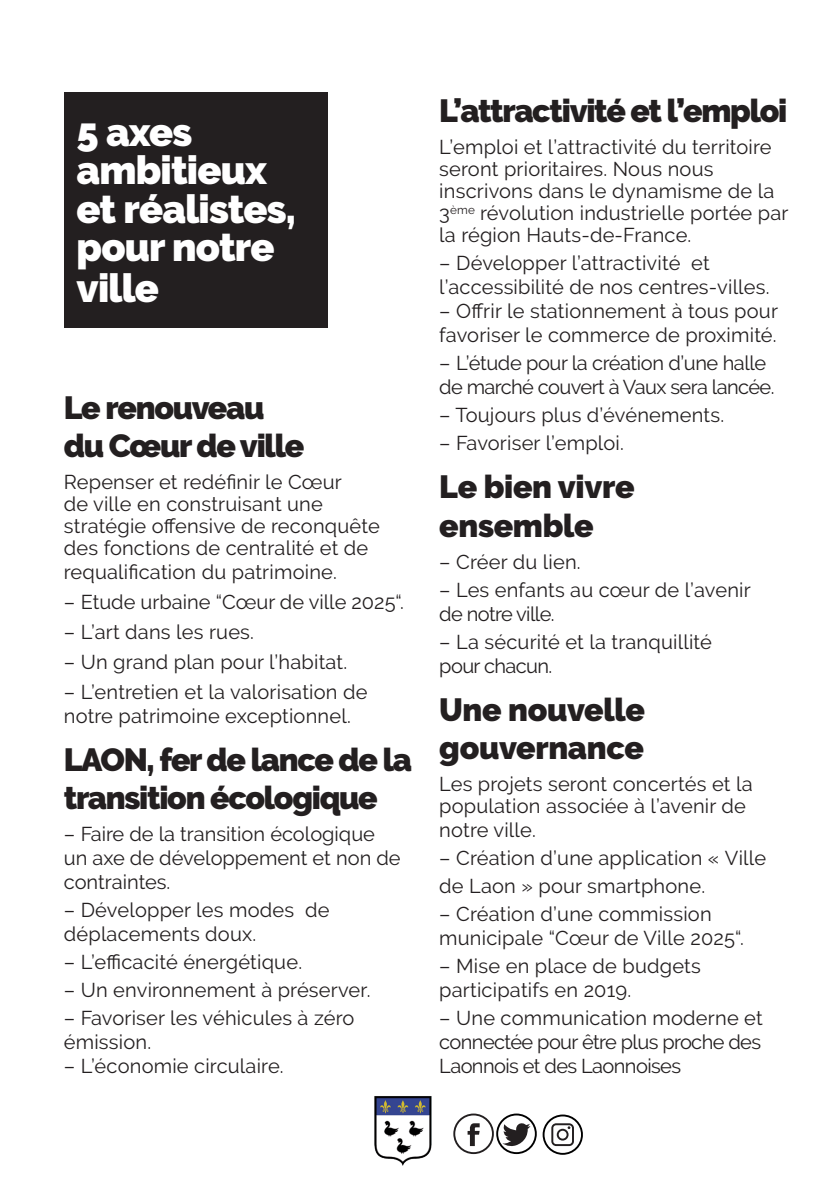
<style>
.page{position:relative;width:840px;height:1191px;background:#fff}
.page>*{position:absolute;margin:0;border:0;box-sizing:border-box;transform-origin:0 0}
.t1{font:900 39.6px "Raleway";letter-spacing:-.02em;color:#fff}
.t2{font:900 32px/37.8px "Raleway";letter-spacing:-.04em;color:#231f20}
.t3{font:900 32px "Raleway";letter-spacing:-.01em;color:#231f20}
.t4{font:20px/24px "Raleway";letter-spacing:.01em;color:#231f20}
.t5{font:20px "Raleway";letter-spacing:-.03em;color:#231f20}
.t6{font:20px "Raleway";letter-spacing:-.02em;color:#231f20}
</style>
<div class="page">
<img style="left:374px;top:1096px;width:58px;height:69px">
<div style="left:453px;top:1113px;width:40px;height:41px;border:2px solid #231f20;border-radius:50%"></div>
<svg style="left:467px;top:1123px;width:12px;height:23px"></svg>
<div style="left:496px;top:1113px;width:40px;height:41px;border:2px solid #000;border-radius:50%"></div>
<svg style="left:501px;top:1122px;width:29px;height:25px"></svg>
<div style="left:542px;top:1114px;width:40px;height:40px;border:2px solid #000;border-radius:50%"></div>
<svg style="left:551px;top:1123px;width:22px;height:23px"></svg>
<div style="left:64px;top:92px;width:263px;height:235px;background:#231f20"></div>
<p class="t1" style="left:77px;top:109px;width:117px">5 axes</p>
<p class="t1" style="left:77px;top:147px;width:192px">ambitieux</p>
<p class="t1" style="left:77px;top:186px;width:220px">et réalistes,</p>
<p class="t1" style="left:77px;top:224px;width:199px">pour notre</p>
<p class="t1" style="left:77px;top:265px;width:84px">ville</p>
<p class="t2" style="left:64px;top:389px;width:202px">Le renouveau</p>
<p class="t2" style="left:64px;top:427px;width:242px">du Cœur de ville</p>
<p class="t4" style="left:64px;top:471px;width:317px;line-height:22px">Repenser et redéfinir le Cœur<br>de ville en construisant une stratégie offensive de reconquête des fonctions de centralité et de</p>
<p class="t4" style="left:64px;top:560px;width:274px">requalification du patrimoine.</p>
<p class="t4" style="left:64px;top:590px;width:341px">– Etude urbaine “Cœur de ville 2025“.</p>
<p class="t4" style="left:64px;top:620px;width:191px">– L’art dans les rues.</p>
<p class="t4" style="left:64px;top:650px;width:285px">– Un grand plan pour l’habitat.</p>
<p class="t4" style="left:64px;top:680px;width:305px">– L’entretien et la valorisation de notre patrimoine exceptionnel.</p>
<p class="t2" style="left:64px;top:741px;width:349px">LAON, fer de lance de la transition écologique</p>
<p class="t4" style="left:64px;top:822px;width:338px">– Faire de la transition écologique un axe de développement et non de contraintes.</p>
<p class="t4" style="left:64px;top:898px;width:267px">– Développer les modes de déplacements doux.</p>
<p class="t4" style="left:64px;top:950px;width:240px">– L’efficacité énergétique.</p>
<p class="t4" style="left:64px;top:978px;width:308px">– Un environnement à préserver.</p>
<p class="t4" style="left:64px;top:1006px;width:292px">– Favoriser les véhicules à zéro émission.</p>
<p class="t4" style="left:64px;top:1054px;width:221px">– L’économie circulaire.</p>
<p class="t2" style="left:439px;top:92px;width:349px">L’attractivité et l’emploi</p>
<p class="t4" style="left:439px;top:136px;width:350px;line-height:22px">L’emploi et l’attractivité du territoire seront prioritaires. Nous nous inscrivons dans le dynamisme de la 3<sup>ème</sup> révolution industrielle portée par la région Hauts-de-France.</p>
<p class="t4" style="left:439px;top:251px;width:331px">– Développer l’attractivité et l’accessibilité de nos centres-villes.</p>
<p class="t4" style="left:439px;top:299px;width:340px">– Offrir le stationnement à tous pour favoriser le commerce de proximité.</p>
<p class="t6" style="left:439px;top:352px;width:328px">– L’étude pour la création d’une halle</p>
<p class="t5" style="left:439px;top:376px;width:336px">de marché couvert à Vaux sera lancée.</p>
<p class="t4" style="left:439px;top:403px;width:286px">– Toujours plus d’événements.</p>
<p class="t4" style="left:439px;top:431px;width:186px">– Favoriser l’emploi.</p>
<p class="t3" style="left:439px;top:468px;width:197px">Le bien vivre</p>
<p class="t3" style="left:439px;top:507px;width:156px">ensemble</p>
<p class="t4" style="left:439px;top:550px;width:143px">– Créer du lien.</p>
<p class="t4" style="left:439px;top:578px;width:313px">– Les enfants au cœur de l’avenir</p>
<p class="t5" style="left:439px;top:602px;width:117px">de notre ville.</p>
<p class="t4" style="left:439px;top:630px;width:274px">– La sécurité et la tranquillité</p>
<p class="t5" style="left:439px;top:654px;width:115px">pour chacun.</p>
<p class="t3" style="left:439px;top:691px;width:207px">Une nouvelle</p>
<p class="t3" style="left:439px;top:729px;width:206px">gouvernance</p>
<p class="t4" style="left:439px;top:773px;width:315px;line-height:22px">Les projets seront concertés et la population associée à l’avenir de</p>
<p class="t4" style="left:439px;top:818px;width:98px">notre ville.</p>
<p class="t4" style="left:439px;top:844px;width:328px;line-height:28px">– Création d’une application « Ville de Laon » pour smartphone.</p>
<p class="t4" style="left:439px;top:902px;width:306px">– Création d’une commission municipale “Cœur de Ville 2025“.</p>
<p class="t4" style="left:439px;top:954px;width:263px">– Mise en place de budgets participatifs en 2019.</p>
<p class="t4" style="left:439px;top:1006px;width:325px;text-align:justify">– Une communication moderne et connectée pour être plus proche des Laonnois et des Laonnoises</p>
</div>
